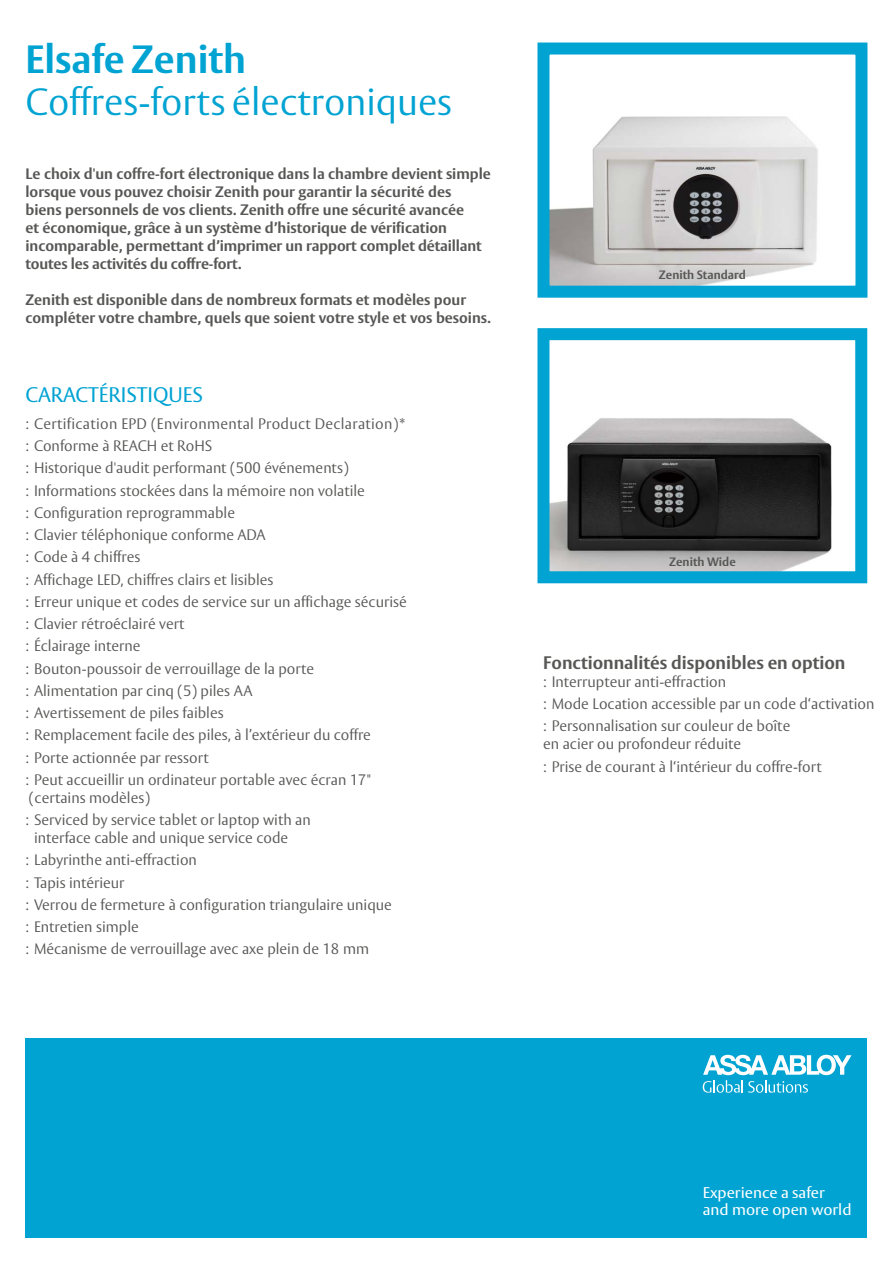
<style>
.page{position:relative;width:893px;height:1263px;background:#fff}
.page>*{position:absolute;margin:0;border:0;box-sizing:border-box;transform-origin:0 0}
.Rubrik_pos{font:700 39px "ASSA Vesta";color:#00a3d2}
.Rubrik_pos-2{font:300 37.5px "ASSA Vesta";color:#00a3d2}
.DS_Heading_3{font:21px "ASSA Vesta";color:#00a3d2}
.t1{font:700 18px "ASSA Vesta";color:#575756}
.t2{font:15.3px/17.1px "ASSA Vesta";color:#fff;scale:1.04 1}
.t3{font:300 15px/18px "ASSA Vesta";color:#575756}
.DS_Ingress{font:700 15px/18px "ASSA Vesta";color:#575756}
.t4{font:300 15px "ASSA Vesta";letter-spacing:.02em;color:#575756}
.t5{font:700 12px "ASSA Vesta";color:#575756}
</style>
<div class="page">
<div style="left:26px;top:1038px;width:841px;height:199px;background:#00a3d2"></div>
<svg style="left:703px;top:1055px;width:148px;height:38px"></svg>
<img style="left:550px;top:116px;width:268px;height:169px">
<div style="left:537px;top:43px;width:330px;height:255px;border:12px solid #00a3d2"></div>
<img style="left:550px;top:418px;width:282px;height:152px">
<div style="left:537px;top:328px;width:330px;height:255px;border:12px solid #00a3d2"></div>
<p class="Rubrik_pos" style="left:26px;top:35px;width:222px">Elsafe Zenith</p>
<p class="Rubrik_pos-2" style="left:26px;top:79px;width:428px">Coffres-forts électroniques</p>
<p class="DS_Ingress" style="left:26px;top:165px;width:467px">Le choix d'un coffre-fort électronique dans la chambre devient simple lorsque vous pouvez choisir Zenith pour garantir la sécurité des biens personnels de vos clients. Zenith offre une sécurité avancée<br>et économique, grâce à un système d’historique de vérification incomparable, permettant d’imprimer un rapport complet détaillant toutes les activités du coffre-fort.</p>
<p class="DS_Ingress" style="left:26px;top:291px;width:467px">Zenith est disponible dans de nombreux formats et modèles pour compléter votre chambre, quels que soient votre style et vos besoins.</p>
<p class="DS_Heading_3" style="left:26px;top:382px;width:179px">CARACTÉRISTIQUES</p>
<p class="t4" style="left:26px;top:414px;width:381px">: Certification EPD (Environmental Product Declaration)*</p>
<p class="t3" style="left:26px;top:437px;width:188px">: Conforme à REACH et RoHS</p>
<p class="t3" style="left:26px;top:460px;width:325px">: Historique d'audit performant (500 événements)</p>
<p class="t3" style="left:26px;top:482px;width:341px">: Informations stockées dans la mémoire non volatile</p>
<p class="t3" style="left:26px;top:504px;width:211px">: Configuration reprogrammable</p>
<p class="t3" style="left:26px;top:526px;width:242px">: Clavier téléphonique conforme ADA</p>
<p class="t3" style="left:26px;top:549px;width:117px">: Code à 4 chiffres</p>
<p class="t3" style="left:26px;top:571px;width:249px">: Affichage LED, chiffres clairs et lisibles</p>
<p class="t3" style="left:26px;top:593px;width:383px">: Erreur unique et codes de service sur un affichage sécurisé</p>
<p class="t3" style="left:26px;top:615px;width:161px">: Clavier rétroéclairé vert</p>
<p class="t3" style="left:26px;top:638px;width:116px">: Éclairage interne</p>
<p class="t3" style="left:26px;top:660px;width:290px">: Bouton-poussoir de verrouillage de la porte</p>
<p class="t3" style="left:26px;top:682px;width:229px">: Alimentation par cinq (5) piles AA</p>
<p class="t3" style="left:26px;top:704px;width:200px">: Avertissement de piles faibles</p>
<p class="t3" style="left:26px;top:727px;width:347px">: Remplacement facile des piles, à l’extérieur du coffre</p>
<p class="t3" style="left:26px;top:749px;width:185px">: Porte actionnée par ressort</p>
<p class="t3" style="left:26px;top:771px;width:347px">: Peut accueillir un ordinateur portable avec écran 17" (certains modèles)</p>
<p class="t3" style="left:34px;top:811px;width:278px;text-indent:-9px">: Serviced by service tablet or laptop with an interface cable and unique service code</p>
<p class="t3" style="left:26px;top:852px;width:173px">: Labyrinthe anti-effraction</p>
<p class="t3" style="left:26px;top:874px;width:101px">: Tapis intérieur</p>
<p class="t3" style="left:26px;top:896px;width:368px">: Verrou de fermeture à configuration triangulaire unique</p>
<p class="t3" style="left:26px;top:918px;width:115px">: Entretien simple</p>
<p class="t3" style="left:26px;top:941px;width:345px">: Mécanisme de verrouillage avec axe plein de 18 mm</p>
<p class="t5" style="left:659px;top:268px;width:88px">Zenith Standard</p>
<p class="t5" style="left:669px;top:554px;width:68px">Zenith Wide</p>
<p class="t1" style="left:543px;top:651px;width:304px">Fonctionnalités disponibles en option</p>
<p class="t3" style="left:543px;top:673px;width:184px">: Interrupteur anti-effraction</p>
<p class="t3" style="left:543px;top:695px;width:333px">: Mode Location accessible par un code d‘activation</p>
<p class="t3" style="left:543px;top:718px;width:249px">: Personnalisation sur couleur de boîte en acier ou profondeur réduite</p>
<p class="t3" style="left:543px;top:758px;width:280px">: Prise de courant à l‘intérieur du coffre-fort</p>
<p class="t2" style="left:703px;top:1185px;width:145px">Experience a safer and more open world</p>
</div>
